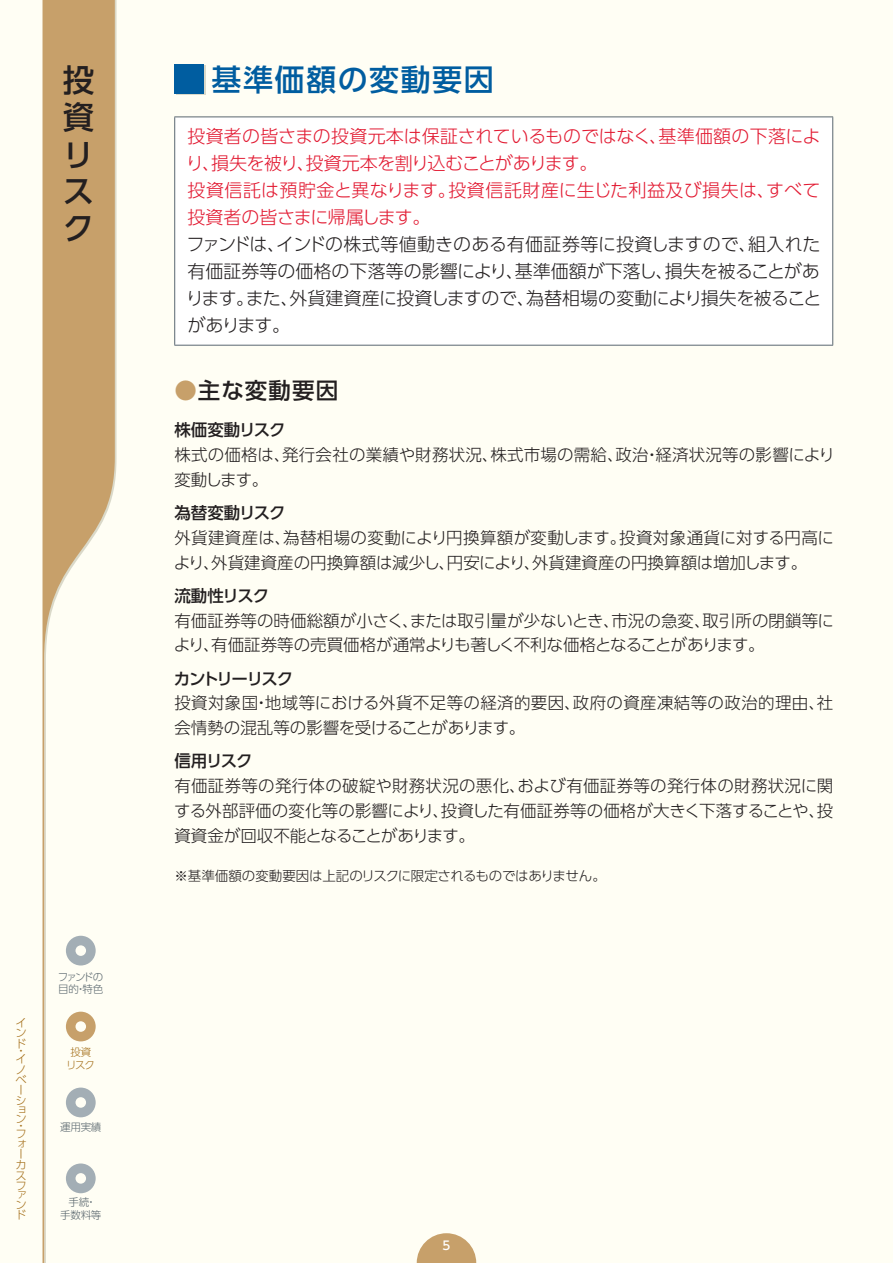
<style>
.page{position:relative;width:893px;height:1263px;background:#fffef4}
.page>*{position:absolute;margin:0;border:0;box-sizing:border-box;transform-origin:0 0}
.t1{font:500 31.5px/37.2px "UD Shin Go Pro";color:#231f20}
.A-大見出し{font:500 30px "UD Shin Go Pro";letter-spacing:.05em;color:#005da0}
.A-中見出し{font:500 22.5px "UD Shin Go Pro";letter-spacing:.05em;color:#231f20}
.A-11pt{font:300 18px/27px "UD Shin Go Pro";letter-spacing:-.035em;color:#231f20;text-align:justify}
.A-11pt-2{font:300 18px/27px "UD Shin Go Pro";letter-spacing:-.005em;color:#e21931}
.A-11pt-3{font:300 16.5px/24.8px "UD Shin Go Pro";color:#231f20}
.A-11pt-4{font:300 16.5px/24.8px "UD Shin Go Pro";letter-spacing:.02em;color:#231f20}
.A-小見出し{font:500 16.5px "UD Shin Go Pro";letter-spacing:-.035em;color:#231f20}
.A-小見出し-2{font:500 16.5px "UD Shin Go Pro";letter-spacing:-.07em;color:#231f20}
.A-小見出し-3{font:500 16.5px "UD Shin Go Pro";letter-spacing:-.09em;color:#231f20}
.A-9pt{font:300 13.5px "UD Shin Go Pro";letter-spacing:-.02em;color:#231f20}
.t2{font:500 12px "UD Shin Go Pro";color:#fff}
.t3{font:300 11.25px/10.2px "UD Shin Go Pro";color:#a6721e}
.t4{font:300 10.5px/12.6px "UD Shin Go Pro";letter-spacing:-.02em;color:#5a676e;text-align:center}
.t5{font:300 10.5px/12.6px "UD Shin Go Pro";letter-spacing:-.13em;color:#5a676e}
.t6{font:300 10.5px/12.6px "UD Shin Go Pro";color:#a6721e;text-align:center}
.s1{color:#c7a06a}
</style>
<div class="page">
<svg style="left:417px;top:1233px;width:59px;height:30px"></svg>
<svg style="left:43px;top:0;width:72px;height:1263px"></svg>
<svg style="left:66px;top:936px;width:30px;height:29px"></svg>
<svg style="left:66px;top:1012px;width:30px;height:29px"></svg>
<svg style="left:66px;top:1087px;width:30px;height:30px"></svg>
<svg style="left:66px;top:1163px;width:30px;height:30px"></svg>
<div style="left:176px;top:65px;width:30px;height:30px;background:#dad9c9"></div>
<div style="left:174px;top:64px;width:30px;height:30px;background:#005da0"></div>
<div style="left:175px;top:117px;width:658px;height:228px;background:#fff"></div>
<hr style="left:174px;top:117px;width:659px;height:1px;background:#5a676e">
<hr style="left:174px;top:117px;width:1px;height:228px;background:#5a676e">
<hr style="left:832px;top:117px;width:1px;height:228px;background:#5a676e">
<hr style="left:174px;top:345px;width:659px;height:1px;background:#5a676e">
<h1 class="t1" style="left:63px;top:60px;width:33px">投資リスク</h1>
<p class="t3" style="left:16px;top:1016px;width:12px;text-align:justify">インド</p>
<p class="t3" style="left:16px;top:1045px;width:8px">・</p>
<p class="t3" style="left:16px;top:1053px;width:12px">イノベーシ</p>
<p class="t3" style="left:16px;top:1105px;width:12px;line-height:9px">ョン</p>
<p class="t3" style="left:16px;top:1121px;width:8px">・</p>
<p class="t3" style="left:16px;top:1128px;width:12px">フォーカスファン</p>
<p class="t3" style="left:16px;top:1209px;width:12px">ド</p>
<p class="t5" style="left:58px;top:970px;width:47px">ファンドの目的・特色</p>
<p class="t6" style="left:66px;top:1045px;width:30px">投資リスク</p>
<p class="t4" style="left:60px;top:1120px;width:43px">運用実績</p>
<p class="t4" style="left:60px;top:1195px;width:43px">手続・<br>手数料等</p>
<p class="A-大見出し" style="left:212px;top:55px;width:284px">基準価額の変動要因</p>
<p class="A-11pt-2" style="left:186px;top:122px;width:636px">投資者の皆さまの投資元本は保証されているものではなく、基準価額の下落により、損失を被り、投資元本を割り込むことがあります。</p>
<p class="A-11pt-2" style="left:187px;top:176px;width:634px">投資信託は預貯金と異なります。投資信託財産に生じた利益及び損失は、すべて投資者の皆さまに帰属します。</p>
<p class="A-11pt" style="left:186px;top:230px;width:637px">ファンドは、インドの株式等値動きのある有価証券等に投資しますので、組入れた有価証券等の価格の下落等の影響により、基準価額が下落し、損失を被ることがあります。また、外貨建資産に投資しますので、為替相場の変動により損失を被ることがあります。</p>
<p class="A-中見出し" style="left:174px;top:373px;width:165px"><span class="s1">●</span>主な変動要因</p>
<p class="A-小見出し" style="left:174px;top:417px;width:113px">株価変動リスク</p>
<p class="A-11pt-3" style="left:174px;top:442px;width:662px">株式の価格は、発行会社の業績や財務状況、株式市場の需給、政治・経済状況等の影響により変動します。</p>
<p class="A-小見出し" style="left:174px;top:499px;width:113px">為替変動リスク</p>
<p class="A-11pt-3" style="left:174px;top:525px;width:662px">外貨建資産は、為替相場の変動により円換算額が変動します。投資対象通貨に対する円高により、外貨建資産の円換算額は減少し、円安により、外貨建資産の円換算額は増加します。</p>
<p class="A-小見出し-2" style="left:174px;top:582px;width:96px">流動性リスク</p>
<p class="A-11pt-3" style="left:174px;top:607px;width:662px">有価証券等の時価総額が小さく、または取引量が少ないとき、市況の急変、取引所の閉鎖等により、有価証券等の売買価格が通常よりも著しく不利な価格となることがあります。</p>
<p class="A-小見出し-3" style="left:174px;top:665px;width:121px">カントリーリスク</p>
<p class="A-11pt-4" style="left:174px;top:690px;width:661px">投資対象国・地域等における外貨不足等の経済的要因、政府の資産凍結等の政治的理由、社会情勢の混乱等の影響を受けることがあります。</p>
<p class="A-小見出し-2" style="left:174px;top:748px;width:80px">信用リスク</p>
<p class="A-11pt-3" style="left:174px;top:773px;width:661px;text-align:justify">有価証券等の発行体の破綻や財務状況の悪化、および有価証券等の発行体の財務状況に関する外部評価の変化等の影響により、投資した有価証券等の価格が大きく下落することや、投資資金が回収不能となることがあります。</p>
<p class="A-9pt" style="left:174px;top:865px;width:433px">※基準価額の変動要因は上記のリスクに限定されるものではありません。</p>
<p class="t2" style="left:442px;top:1236px;width:9px">5</p>
</div>
